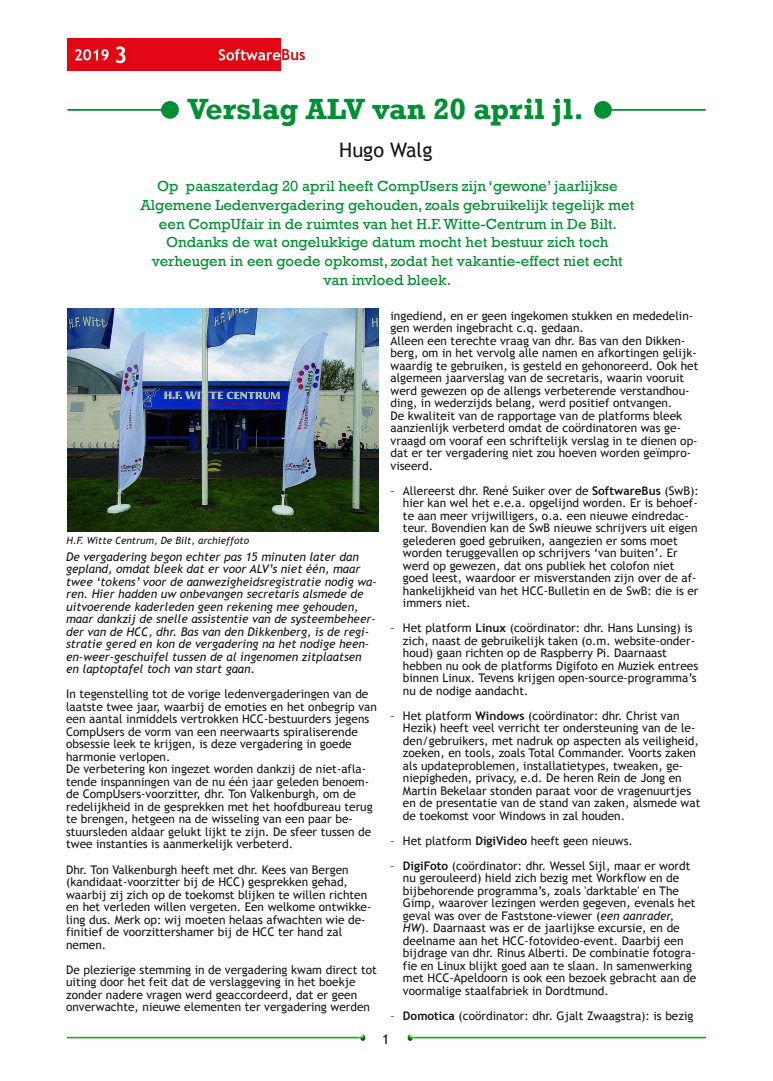
<style>
.page{position:relative;width:773px;height:1081px;background:#fff}
.page>*{position:absolute;margin:0;border:0;box-sizing:border-box;transform-origin:0 0}
.t1{font:700 30px "Rockwell";color:#008f33}
.t2{font:20px "Trebuchet MS";color:#161413}
.t3{font:15px/18.8px "Rockwell";color:#008f33;text-align:center}
.t4{font:13.75px "Trebuchet MS";color:#161413}
.t5{font:11.88px/12.5px "Trebuchet MS";color:#161413}
.t6{font:italic 11.88px/12.5px "Trebuchet MS";color:#161413}
.t7{font:italic 10px "Trebuchet MS";color:#161413}
.s1{font-weight:700}
.s2{font-style:italic}
</style>
<div class="page">
<img style="left:67px;top:39px;width:237px;height:32px">
<img style="left:67px;top:1035px;width:299px;height:5px">
<img style="left:407px;top:1035px;width:298px;height:5px">
<hr style="left:602px;top:109px;width:103px;height:2px;background:#008f33">
<div style="left:594px;top:101px;width:17px;height:18px;background:#008f33;border-radius:50%"></div>
<hr style="left:67px;top:109px;width:103px;height:2px;background:#008f33">
<div style="left:161px;top:101px;width:18px;height:18px;background:#008f33;border-radius:50%"></div>
<img style="left:67px;top:308px;width:312px;height:223px">
<h1 class="t1" style="left:187px;top:91px;width:398px">Verslag ALV van 20 april jl.</h1>
<h2 class="t2" style="left:339px;top:138px;width:95px">Hugo Walg</h2>
<p class="t3" style="left:140px;top:176px;width:495px">Op paaszaterdag 20 april heeft CompUsers zijn ‘gewone’ jaarlijkse Algemene Ledenvergadering gehouden, zoals gebruikelijk tegelijk met een CompUfair in de ruimtes van het H.F.Witte-Centrum in De Bilt.<br>Ondanks de wat ongelukkige datum mocht het bestuur zich toch verheugen in een goede opkomst, zodat het vakantie-effect niet echt van invloed bleek.</p>
<p class="t7" style="left:67px;top:535px;width:184px">H.F. Witte Centrum, De Bilt, archieffoto</p>
<p class="t6" style="left:66px;top:550px;width:312px">De vergadering begon echter pas 15 minuten later dan gepland, omdat bleek dat er voor ALV’s niet één, maar twee ‘tokens’ voor de aanwezigheidsregistratie nodig wa‐ ren. Hier hadden uw onbevangen secretaris alsmede de uitvoerende kaderleden geen rekening mee gehouden, maar dankzij de snelle assistentie van de systeembeheer‐ der van de HCC, dhr. Bas van den Dikkenberg, is de regi‐ stratie gered en kon de vergadering na het nodige heen‐ en‐weer‐geschuifel tussen de al ingenomen zitplaatsen en laptoptafel toch van start gaan.</p>
<p class="t5" style="left:66px;top:688px;width:312px">In tegenstelling tot de vorige ledenvergaderingen van de laatste twee jaar, waarbij de emoties en het onbegrip van een aantal inmiddels vertrokken HCC‐bestuurders jegens CompUsers de vorm van een neerwaarts spiraliserende obsessie leek te krijgen, is deze vergadering in goede harmonie verlopen.<br>De verbetering kon ingezet worden dankzij de niet‐afla‐ tende inspanningen van de nu één jaar geleden benoem‐ de CompUsers‐voorzitter, dhr. Ton Valkenburgh, om de redelijkheid in de gesprekken met het hoofdbureau terug te brengen, hetgeen na de wisseling van een paar be‐ stuursleden aldaar gelukt lijkt te zijn. De sfeer tussen de twee instanties is aanmerkelijk verbeterd.</p>
<p class="t5" style="left:66px;top:863px;width:307px">Dhr. Ton Valkenburgh heeft met dhr. Kees van Bergen (kandidaat‐voorzitter bij de HCC) gesprekken gehad, waarbij zij zich op de toekomst blijken te willen richten en het verleden willen vergeten. Een welkome ontwikke‐ ling dus. Merk op: wij moeten helaas afwachten wie de‐ finitief de voorzittershamer bij de HCC ter hand zal nemen.</p>
<p class="t5" style="left:66px;top:963px;width:312px">De plezierige stemming in de vergadering kwam direct tot uiting door het feit dat de verslaggeving in het boekje zonder nadere vragen werd geaccordeerd, dat er geen onverwachte, nieuwe elementen ter vergadering werden</p>
<p class="t5" style="left:390px;top:309px;width:309px">ingediend, en er geen ingekomen stukken en mededelin‐ gen werden ingebracht c.q. gedaan.<br>Alleen een terechte vraag van dhr. Bas van den Dikken‐ berg, om in het vervolg alle namen en afkortingen gelijk‐ waardig te gebruiken, is gesteld en gehonoreerd. Ook het algemeen jaarverslag van de secretaris, waarin vooruit werd gewezen op de allengs verbeterende verstandhou‐ ding, in wederzijds belang, werd positief ontvangen.<br>De kwaliteit van de rapportage van de platforms bleek aanzienlijk verbeterd omdat de coördinatoren was ge‐ vraagd om vooraf een schriftelijk verslag in te dienen op‐ dat er ter vergadering niet zou hoeven worden geïmpro‐ viseerd.</p>
<p class="t5" style="left:403px;top:484px;width:297px;text-indent:-12px">– Allereerst dhr. René Suiker over de <span class="s1">SoftwareBus</span> (SwB): hier kan wel het e.e.a. opgelijnd worden. Er is behoef‐ te aan meer vrijwilligers, o.a. een nieuwe eindredac‐ teur. Bovendien kan de SwB nieuwe schrijvers uit eigen gelederen goed gebruiken, aangezien er soms moet worden teruggevallen op schrijvers ‘van buiten’. Er werd op gewezen, dat ons publiek het colofon niet goed leest, waardoor er misverstanden zijn over de af‐ hankelijkheid van het HCC‐Bulletin en de SwB: die is er immers niet.</p>
<p class="t5" style="left:403px;top:622px;width:296px;text-indent:-12px">– Het platform <span class="s1">Linux</span> (coördinator: dhr. Hans Lunsing) is zich, naast de gebruikelijk taken (o.m. website‐onder‐ houd) gaan richten op de Raspberry Pi. Daarnaast hebben nu ook de platforms Digifoto en Muziek entrees binnen Linux. Tevens krijgen open‐source‐programma’s nu de nodige aandacht.</p>
<p class="t5" style="left:403px;top:709px;width:299px;text-indent:-12px">– Het platform <span class="s1">Windows</span> (coördinator: dhr. Christ van Hezik) heeft veel verricht ter ondersteuning van de le‐ den/gebruikers, met nadruk op aspecten als veiligheid, zoeken, en tools, zoals Total Commander. Voorts zaken als updateproblemen, installatietypes, tweaken, ge‐ niepigheden, privacy, e.d. De heren Rein de Jong en Martin Bekelaar stonden paraat voor de vragenuurtjes en de presentatie van de stand van zaken, alsmede wat de toekomst voor Windows in zal houden.</p>
<p class="t5" style="left:390px;top:834px;width:244px">– Het platform <span class="s1">DigiVideo</span> heeft geen nieuws.</p>
<p class="t5" style="left:403px;top:859px;width:295px;text-indent:-12px">– <span class="s1">DigiFoto</span> (coördinator: dhr. Wessel Sijl, maar er wordt nu gerouleerd) hield zich bezig met Workflow en de bijbehorende programma’s, zoals 'darktable' en The Gimp, waarover lezingen werden gegeven, evenals het geval was over de Faststone‐viewer (<span class="s2">een aanrader, HW</span>). Daarnaast was er de jaarlijkse excursie, en de deelname aan het HCC‐fotovideo‐event. Daarbij een bijdrage van dhr. Rinus Alberti. De combinatie fotogra‐ fie en Linux blijkt goed aan te slaan. In samenwerking met HCC‐Apeldoorn is ook een bezoek gebracht aan de voormalige staalfabriek in Dordtmund.</p>
<p class="t5" style="left:390px;top:1009px;width:304px">– <span class="s1">Domotica</span> (coördinator: dhr. Gjalt Zwaagstra): is bezig</p>
<p class="t4" style="left:382px;top:1031px;width:9px">1</p>
</div>
